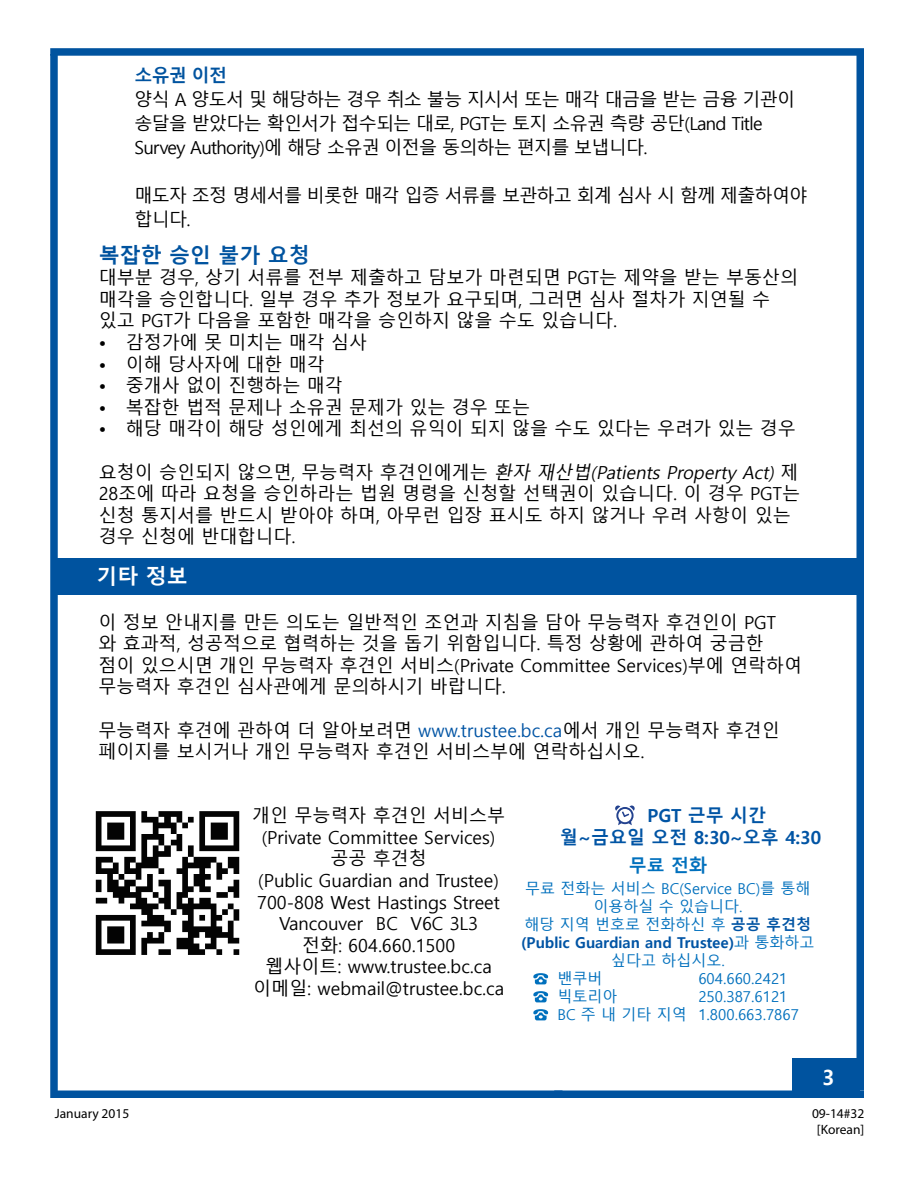
<style>
.page{position:relative;width:918px;height:1188px;background:#fff}
.page>*{position:absolute;margin:0;border:0;box-sizing:border-box;transform-origin:0 0}
.t1{font:700 21px "Malgun Gothic";color:#00539f}
.t2{font:700 21px "Malgun Gothic";color:#fff}
.t3{font:18px/21.6px "Malgun Gothic";color:#000}
.t4{font:18px/24px "Malgun Gothic";letter-spacing:-.04em;color:#000}
.t5{font:700 18px/21.6px "Malgun Gothic";color:#0054a4}
.t6{font:700 18px "Malgun Gothic";color:#00539f}
.t7{font:700 18px "Malgun Gothic";color:#0070bd}
.t8{font:15px/18px "Malgun Gothic";color:#0070bd}
.t9{font:13.5px/16.2px "Myriad Pro";color:#000;text-align:center}
.s1{font-style:italic}
.s2{color:#0054a4}
.s3{font-weight:700;color:#0054a4}
</style>
<div class="page">
<div style="left:50px;top:54px;width:8px;height:1044px;background:#00539f"></div>
<div style="left:856px;top:54px;width:8px;height:1036px;background:#00539f"></div>
<div style="left:554px;top:1090px;width:310px;height:8px;background:#00539f"></div>
<div style="left:54px;top:1090px;width:508px;height:8px;background:#00539f"></div>
<div style="left:50px;top:48px;width:814px;height:8px;background:#00539f"></div>
<img style="left:95px;top:811px;width:145px;height:144px">
<div style="left:55px;top:559px;width:803px;height:36px;background:#00539f"></div>
<svg style="left:533px;top:973px;width:15px;height:11px"></svg>
<svg style="left:533px;top:991px;width:15px;height:11px"></svg>
<svg style="left:533px;top:1009px;width:15px;height:11px"></svg>
<svg style="left:615px;top:806px;width:20px;height:19px"></svg>
<div style="left:793px;top:1058px;width:67px;height:35px;background:#00539f"></div>
<p class="t6" style="left:135px;top:65px;width:94px">소유권 이전</p>
<p class="t4" style="left:135px;top:88px;width:662px">양식 A 양도서 및 해당하는 경우 취소 불능 지시서 또는 매각 대금을 받는 금융 기관이 송달을 받았다는 확인서가 접수되는 대로, PGT는 토지 소유권 측량 공단(Land Title<br>Survey Authority)에 해당 소유권 이전을 동의하는 편지를 보냅니다.</p>
<p class="t4" style="left:135px;top:184px;width:674px">매도자 조정 명세서를 비롯한 매각 입증 서류를 보관하고 회계 심사 시 함께 제출하여야 합니다.</p>
<p class="t1" style="left:99px;top:243px;width:213px">복잡한 승인 불가 요청</p>
<p class="t3" style="left:99px;top:267px;width:701px">대부분 경우, 상기 서류를 전부 제출하고 담보가 마련되면 PGT는 제약을 받는 부동산의 매각을 승인합니다. 일부 경우 추가 정보가 요구되며, 그러면 심사 절차가 지연될 수 있고 PGT가 다음을 포함한 매각을 승인하지 않을 수도 있습니다.</p>
<p class="t3" style="left:99px;top:332px;width:270px">• 감정가에 못 미치는 매각 심사</p>
<p class="t3" style="left:99px;top:354px;width:228px">• 이해 당사자에 대한 매각</p>
<p class="t3" style="left:99px;top:375px;width:246px">• 중개사 없이 진행하는 매각</p>
<p class="t3" style="left:99px;top:397px;width:433px">• 복잡한 법적 문제나 소유권 문제가 있는 경우 또는</p>
<p class="t3" style="left:99px;top:418px;width:699px">• 해당 매각이 해당 성인에게 최선의 유익이 되지 않을 수도 있다는 우려가 있는 경우</p>
<p class="t3" style="left:99px;top:462px;width:703px">요 청 이 승 인 되 지 않 으 면 , 무 능 력 자 후 견 인 에 게 는 <span class="s1">환자 재산법(Patients Property Act)</span> 제 28조에 따라 요청을 승인하라는 법원 명령을 신청할 선택권이 있습니다. 이 경우 PGT는 신청 통지서를 반드시 받아야 하며, 아무런 입장 표시도 하지 않거나 우려 사항이 있는 경우 신청에 반대합니다.</p>
<p class="t2" style="left:97px;top:564px;width:93px">기타 정보</p>
<p class="t3" style="left:99px;top:612px;width:705px">이 정보 안내지를 만든 의도는 일반적인 조언과 지침을 담아 무능력자 후견인이 PGT<br>와 효과적, 성공적으로 협력하는 것을 돕기 위함입니다. 특정 상황에 관하여 궁금한 점이 있으시면 개인 무능력자 후견인 서비스(Private Committee Services)부에 연락하여 무능력자 후견인 심사관에게 문의하시기 바랍니다.</p>
<p class="t3" style="left:99px;top:720px;width:683px">무능력자 후견에 관하여 더 알아보려면 <span class="s2">www.trustee.bc.ca</span>에서 개인 무능력자 후견인 페이지를 보시거나 개인 무능력자 후견인 서비스부에 연락하십시오.</p>
<p class="t3" style="left:252px;top:805px;width:255px;text-align:center">개인 무능력자 후견인 서비스부 (Private Committee Services) 공공 후견청<br>(Public Guardian and Trustee)<br>700-808 West Hastings Street<br>Vancouver BC V6C 3L3<br>전화: 604.660.1500<br>웹사이트: www.trustee.bc.ca 이메일: webmail@trustee.bc.ca</p>
<p class="t5" style="left:560px;top:805px;width:262px;text-indent:87px">PGT 근무 시간 월~금요일 오전 8:30~오후 4:30</p>
<p class="t7" style="left:629px;top:855px;width:80px">무료 전화</p>
<p class="t8" style="left:521px;top:880px;width:295px;text-align:center">무료 전화는 서비스 BC(Service BC)를 통해 이용하실 수 있습니다.<br>해당 지역 번호로 전화하신 후 <span class="s3">공공 후견청 (Public Guardian and Trustee)</span>과 통화하고 싶다고 하십시오.</p>
<p class="t8" style="left:557px;top:970px;width:46px">밴쿠버</p>
<p class="t8" style="left:698px;top:970px;width:91px">604.660.2421</p>
<p class="t8" style="left:557px;top:988px;width:61px">빅토리아</p>
<p class="t8" style="left:557px;top:988px;width:243px;text-indent:141px">250.387.6121<br>BC 주 내 기타 지역 1.800.663.7867</p>
<p class="t2" style="left:822px;top:1065px;width:14px">3</p>
<p class="t9" style="left:55px;top:1105px;width:76px">January 2015</p>
<p class="t9" style="left:812px;top:1105px;width:54px">09-14#32 [Korean]</p>
</div>
